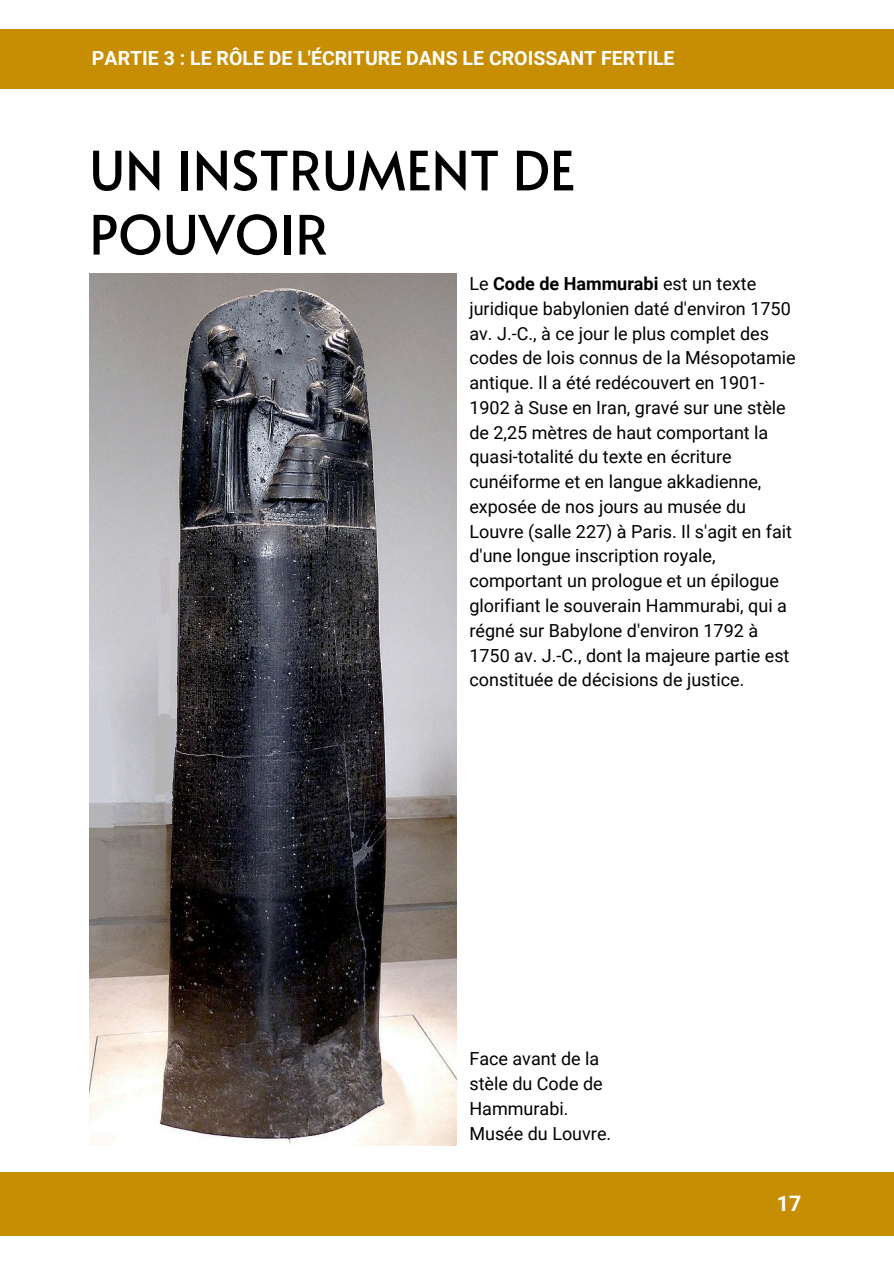
<style>
.page{position:relative;width:894px;height:1264px;background:#fff}
.page>*{position:absolute;margin:0;border:0;box-sizing:border-box;transform-origin:0 0}
.t1{font:54px/64.2px "Alata";color:#000001}
.t2{font:700 21.3px "Roboto";color:#fff}
.t3{font:700 19.5px "Roboto";color:#fff}
.t4{font:18px/24.8px "Roboto";color:#000}
.s1{font-weight:700}
</style>
<div class="page">
<div style="left:0;top:30px;width:893px;height:59px;background:#c78e04"></div>
<div style="left:0;top:1172px;width:893px;height:63px;background:#c78e04"></div>
<img style="left:89px;top:274px;width:367px;height:870px">
<h1 class="t3" style="left:92px;top:46px;width:584px">PARTIE 3 : LE RÔLE DE L'ÉCRITURE DANS LE CROISSANT FERTILE</h1>
<p class="t1" style="left:89px;top:136px;width:487px">UN INSTRUMENT DE<br>POUVOIR</p>
<p class="t4" style="left:469px;top:271px;width:328px">Le <span class="s1">Code de Hammurabi</span> est un texte juridique babylonien daté d'environ 1750 av. J.-C., à ce jour le plus complet des codes de lois connus de la Mésopotamie antique. Il a été redécouvert en 1901- 1902 à Suse en Iran, gravé sur une stèle de 2,25 mètres de haut comportant la quasi-totalité du texte en écriture cunéiforme et en langue akkadienne, exposée de nos jours au musée du Louvre (salle 227) à Paris. Il s'agit en fait d'une longue inscription royale, comportant un prologue et un épilogue glorifiant le souverain Hammurabi, qui a régné sur Babylone d'environ 1792 à 1750 av. J.-C., dont la majeure partie est constituée de décisions de justice.</p>
<p class="t4" style="left:469px;top:1046px;width:143px">Face avant de la stèle du Code de<br>Hammurabi.<br>Musée du Louvre.</p>
<p class="t2" style="left:776px;top:1190px;width:26px">17</p>
</div>
